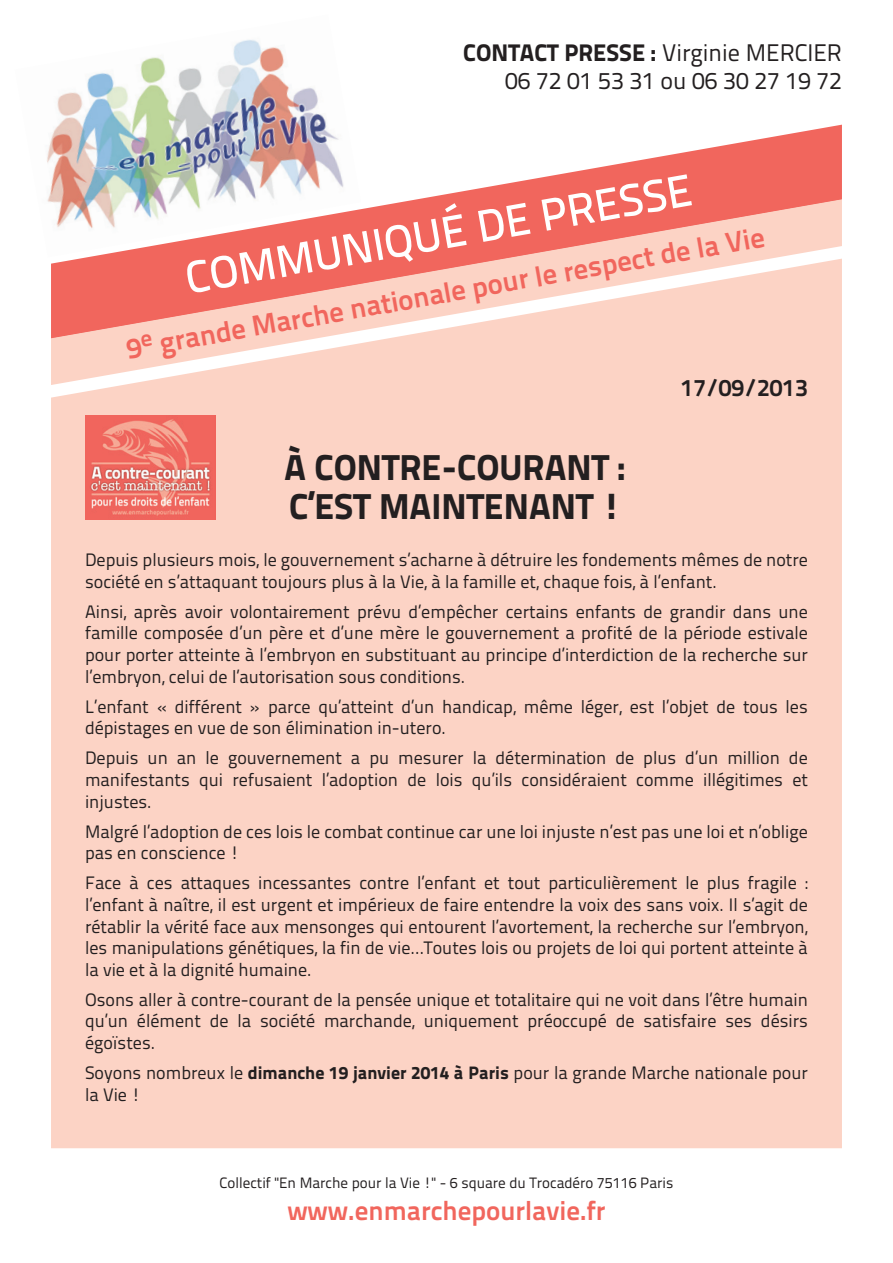
<style>
.page{position:relative;width:893px;height:1263px;background:#fff}
.page>*{position:absolute;margin:0;border:0;box-sizing:border-box;transform-origin:0 0}
.t1{font:500 45px "Titillium Text 22 L";color:#fff}
.t2{font:800 36px/39px "Titillium Text 22 L";color:#231f20}
.t3{font:700 28.65px "Titillium Text 22 L";color:#f1665d}
.t4{font:700 27px "Titillium Text 22 L";color:#f1665d}
.t5{font:24px/28.8px "Titillium Text 22 L";color:#231f20;text-align:right}
.t6{font:700 24px "Titillium Text 22 L";color:#231f20}
.t7{font:18px/21.6px "Titillium Text 22 L";color:#231f20}
.t8{font:15px "Titillium Text 22 L";color:#231f20}
.s1{font-weight:800}
</style>
<div class="page">
<img style="left:47px;top:40px;width:279px;height:162px">
<svg style="left:51px;top:125px;width:791px;height:74px"></svg>
<div style="left:51px;top:385px;width:791px;height:763px;background:#fcd3c5"></div>
<svg style="left:51px;top:199px;width:791px;height:186px;background:#f8b8ae"></svg>
<img style="left:85px;top:415px;width:130px;height:104px">
<h3 class="t5" style="left:463px;top:36px;width:380px"><span class="s1">CONTACT PRESSE :</span> Virginie MERCIER<br>06 72 01 53 31 ou 06 30 27 19 72</h3>
<h1 class="t1" style="left:180px;top:245px;width:515px;rotate:-10deg">COMMUNIQUÉ DE PRESSE</h1>
<h3 class="t3" style="left:123px;top:327px;width:649px;rotate:-10deg">9<sup>e</sup> grande Marche nationale pour le respect de la Vie</h3>
<h3 class="t6" style="left:681px;top:369px;width:129px">17/09/2013</h3>
<h2 class="t2" style="left:284px;top:445px;width:343px">À CONTRE-COURANT :<br>C’EST MAINTENANT !</h2>
<p class="t7" style="left:85px;top:548px;width:724px">Depuis plusieurs mois, le gouvernement s’acharne à détruire les fondements mêmes de notre société en s’attaquant toujours plus à la Vie, à la famille et, chaque fois, à l’enfant.</p>
<p class="t7" style="left:85px;top:600px;width:724px;text-align:justify">Ainsi, après avoir volontairement prévu d’empêcher certains enfants de grandir dans une famille composée d’un père et d’une mère le gouvernement a profité de la période estivale pour porter atteinte à l’embryon en substituant au principe d’interdiction de la recherche sur l’embryon, celui de l’autorisation sous conditions.</p>
<p class="t7" style="left:85px;top:694px;width:724px">L’enfant « différent » parce qu’atteint d’un handicap, même léger, est l’objet de tous les dépistages en vue de son élimination in-utero.</p>
<p class="t7" style="left:85px;top:746px;width:724px;text-align:justify">Depuis un an le gouvernement a pu mesurer la détermination de plus d’un million de manifestants qui refusaient l’adoption de lois qu’ils considéraient comme illégitimes et injustes.</p>
<p class="t7" style="left:85px;top:819px;width:724px">Malgré l’adoption de ces lois le combat continue car une loi injuste n’est pas une loi et n’oblige pas en conscience !</p>
<p class="t7" style="left:85px;top:871px;width:724px;text-align:justify">Face à ces attaques incessantes contre l’enfant et tout particulièrement le plus fragile : l’enfant à naître, il est urgent et impérieux de faire entendre la voix des sans voix. Il s’agit de rétablir la vérité face aux mensonges qui entourent l’avortement, la recherche sur l’embryon, les manipulations génétiques, la fin de vie…Toutes lois ou projets de loi qui portent atteinte à la vie et à la dignité humaine.</p>
<p class="t7" style="left:85px;top:988px;width:724px;text-align:justify">Osons aller à contre-courant de la pensée unique et totalitaire qui ne voit dans l’être humain qu’un élément de la société marchande, uniquement préoccupé de satisfaire ses désirs égoïstes.</p>
<p class="t7" style="left:85px;top:1061px;width:724px">Soyons nombreux le <span class="s1">dimanche 19 janvier 2014 à Paris</span> pour la grande Marche nationale pour la Vie !</p>
<p class="t8" style="left:220px;top:1172px;width:455px">Collectif "En Marche pour la Vie !" - 6 square du Trocadéro 75116 Paris</p>
<h3 class="t4" style="left:287px;top:1190px;width:320px">www.enmarchepourlavie.fr</h3>
</div>
